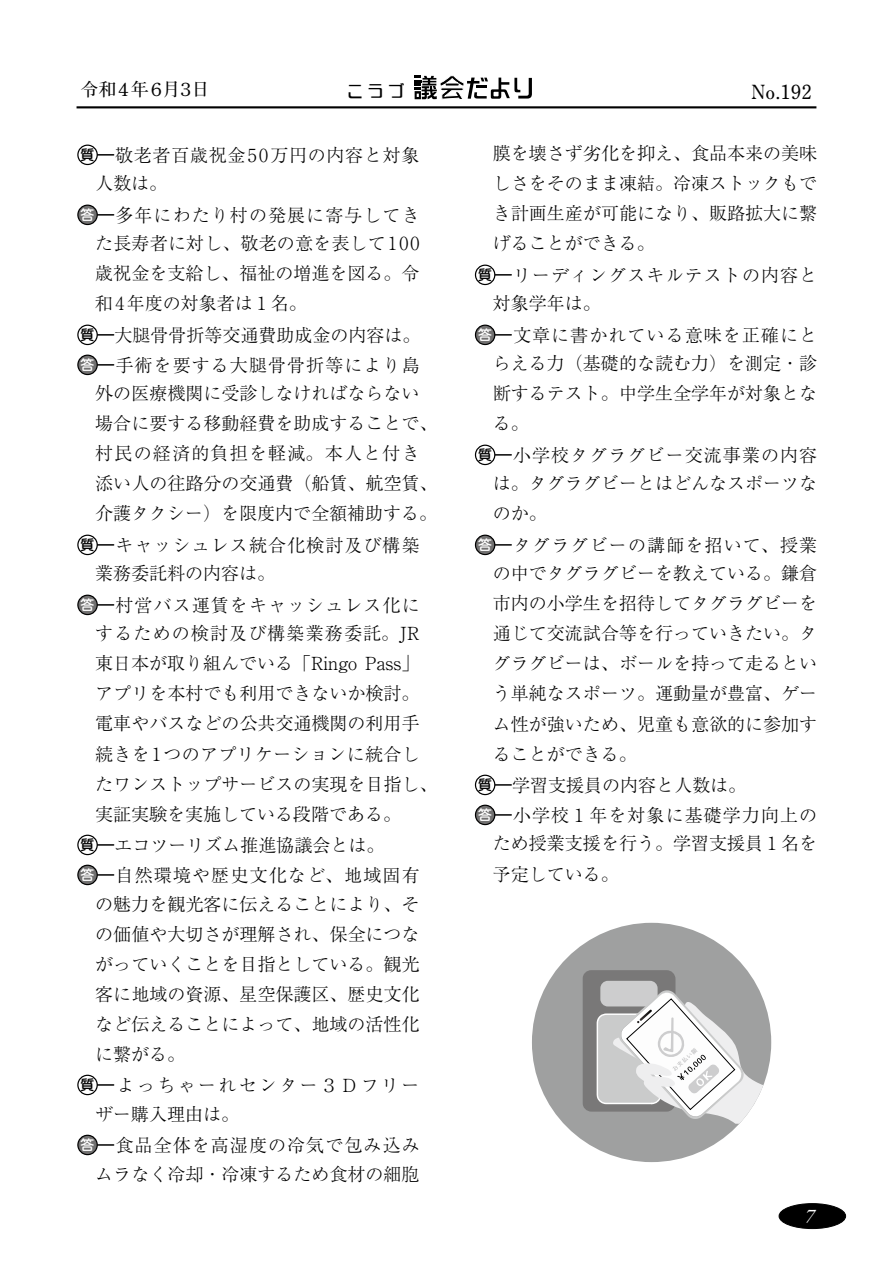
<style>
.page{position:relative;width:893px;height:1263px;background:#fff}
.page>*{position:absolute;margin:0;border:0;box-sizing:border-box;transform-origin:0 0}
.t1{font:700 19.5px "Futo Min A101 Pro";color:#000}
.t2{font:italic 19.5px "Garamond Premr Pro";color:#fff}
.t3{font:300 18px "Ryumin Pro";color:#000}
.t4{font:300 18px/31.2px "Ryumin Pro";letter-spacing:.06em;color:#000}
.t5{font:300 18px "Ryumin Pro";letter-spacing:.065em;color:#000}
.t6{font:300 18px/28.8px "Ryumin Pro";letter-spacing:.03em;color:#000;text-align:right}
.t7{font:300 18px/28.8px "Ryumin Pro";letter-spacing:.13em;color:#000}
.t8{font:300 18px/28.8px "Ryumin Pro";letter-spacing:.04em;color:#000}
.t9{font:300 18px "Ryumin Pro";letter-spacing:.02em;color:#000}
.t10{font:300 18px "Ryumin Pro";letter-spacing:.07em;color:#000}
.t11{font:700 18px "Futo Min A101 Pro";letter-spacing:-.11em;color:#000}
.t12{font:16.5px "DF So Gei W5 WING RKSJ H";color:#000}
.t13{font:500 13.8px "UD Shin M Go Pro";color:#000}
.s1{font-family:"UD Shin M Go Pro";font-weight:500;font-size:13.8px}
.s2{font-family:"UD Shin M Go Pro";font-weight:500;font-size:13.8px;color:#fff}
</style>
<div class="page">
<hr style="left:77px;top:106px;width:739px;height:2px;background:#000">
<div style="left:779px;top:1203px;width:67px;height:25px;background:#000;border-radius:50%"></div>
<div style="left:779px;top:1203px;width:67px;height:26px;border:1px solid #000;border-radius:50%"></div>
<svg style="left:414px;top:75px;width:118px;height:25px"></svg>
<svg style="left:98px;top:154px;width:16px;height:2px"></svg>
<div style="left:77px;top:145px;width:21px;height:20px;border:1px solid #000;border-radius:50%"></div>
<svg style="left:98px;top:214px;width:16px;height:2px"></svg>
<div style="left:78px;top:205px;width:19px;height:19px;background:#727171;border-radius:50%"></div>
<div style="left:77px;top:205px;width:21px;height:20px;border:1px solid #000;border-radius:50%"></div>
<svg style="left:98px;top:334px;width:16px;height:2px"></svg>
<div style="left:77px;top:325px;width:21px;height:20px;border:1px solid #000;border-radius:50%"></div>
<svg style="left:98px;top:364px;width:16px;height:2px"></svg>
<div style="left:78px;top:355px;width:19px;height:19px;background:#727171;border-radius:50%"></div>
<div style="left:77px;top:355px;width:21px;height:20px;border:1px solid #000;border-radius:50%"></div>
<svg style="left:98px;top:544px;width:16px;height:2px"></svg>
<div style="left:77px;top:535px;width:21px;height:20px;border:1px solid #000;border-radius:50%"></div>
<svg style="left:98px;top:604px;width:16px;height:2px"></svg>
<div style="left:78px;top:595px;width:19px;height:19px;background:#727171;border-radius:50%"></div>
<div style="left:77px;top:595px;width:21px;height:20px;border:1px solid #000;border-radius:50%"></div>
<svg style="left:98px;top:844px;width:16px;height:2px"></svg>
<div style="left:77px;top:835px;width:21px;height:20px;border:1px solid #000;border-radius:50%"></div>
<svg style="left:98px;top:874px;width:16px;height:2px"></svg>
<div style="left:78px;top:865px;width:19px;height:19px;background:#727171;border-radius:50%"></div>
<div style="left:77px;top:865px;width:21px;height:20px;border:1px solid #000;border-radius:50%"></div>
<svg style="left:98px;top:1084px;width:16px;height:2px"></svg>
<div style="left:77px;top:1075px;width:21px;height:20px;border:1px solid #000;border-radius:50%"></div>
<svg style="left:98px;top:1144px;width:16px;height:2px"></svg>
<div style="left:78px;top:1135px;width:19px;height:19px;background:#727171;border-radius:50%"></div>
<div style="left:77px;top:1135px;width:21px;height:20px;border:1px solid #000;border-radius:50%"></div>
<svg style="left:495px;top:274px;width:16px;height:2px"></svg>
<div style="left:475px;top:265px;width:20px;height:20px;border:1px solid #000;border-radius:50%"></div>
<svg style="left:495px;top:334px;width:16px;height:2px"></svg>
<div style="left:475px;top:325px;width:20px;height:19px;background:#727171;border-radius:50%"></div>
<div style="left:475px;top:325px;width:20px;height:20px;border:1px solid #000;border-radius:50%"></div>
<svg style="left:495px;top:454px;width:16px;height:2px"></svg>
<div style="left:475px;top:445px;width:20px;height:20px;border:1px solid #000;border-radius:50%"></div>
<svg style="left:495px;top:544px;width:16px;height:2px"></svg>
<div style="left:475px;top:535px;width:20px;height:19px;background:#727171;border-radius:50%"></div>
<div style="left:475px;top:535px;width:20px;height:20px;border:1px solid #000;border-radius:50%"></div>
<svg style="left:495px;top:784px;width:16px;height:2px"></svg>
<div style="left:475px;top:775px;width:20px;height:20px;border:1px solid #000;border-radius:50%"></div>
<svg style="left:495px;top:814px;width:16px;height:2px"></svg>
<div style="left:475px;top:805px;width:20px;height:19px;background:#727171;border-radius:50%"></div>
<div style="left:475px;top:805px;width:20px;height:20px;border:1px solid #000;border-radius:50%"></div>
<div style="left:532px;top:923px;width:239px;height:239px;background:#9fa0a0;border-radius:50%"></div>
<div style="left:582px;top:970px;width:93px;height:141px;background:#797878;border-radius:9px"></div>
<div style="left:600px;top:981px;width:58px;height:25px;background:#cdcdce;border-radius:7px"></div>
<svg style="left:597px;top:989px;width:173px;height:135px"></svg>
<p class="t11" style="left:80px;top:76px;width:131px">令和４年６月３日</p>
<p class="t12" style="left:348px;top:83px;width:58px">こうづ</p>
<p class="t1" style="left:751px;top:76px;width:62px">No.192</p>
<p class="t8" style="left:95px;top:139px;width:326px;text-indent:-15px"><span class="s1">質</span> 敬老者百歳祝金50万円の内容と対象人数は。</p>
<p class="t4" style="left:80px;top:198px;width:341px"><span class="s2">答</span> 多年にわたり村の発展に寄与してき</p>
<p class="t3" style="left:95px;top:230px;width:326px">た長寿者に対し、敬老の意を表して100</p>
<p class="t3" style="left:95px;top:260px;width:326px">歳祝金を支給し、福祉の増進を図る。令</p>
<p class="t3" style="left:95px;top:290px;width:213px">和4年度の対象者は１名。</p>
<p class="t3" style="left:80px;top:321px;width:341px"><span class="s1">質</span> 大腿骨骨折等交通費助成金の内容は。</p>
<p class="t4" style="left:80px;top:348px;width:341px"><span class="s2">答</span> 手術を要する大腿骨骨折等により島</p>
<p class="t3" style="left:95px;top:380px;width:326px">外の医療機関に受診しなければならない</p>
<p class="t3" style="left:95px;top:410px;width:344px">場合に要する移動経費を助成することで、</p>
<p class="t10" style="left:95px;top:440px;width:326px">村民の経済的負担を軽減。本人と付き</p>
<p class="t3" style="left:95px;top:470px;width:344px">添い人の往路分の交通費（船賃、航空賃、</p>
<p class="t3" style="left:95px;top:500px;width:343px">介護タクシー）を限度内で全額補助する。</p>
<p class="t4" style="left:80px;top:528px;width:341px"><span class="s1">質</span> キャッシュレス統合化検討及び構築</p>
<p class="t4" style="left:80px;top:557px;width:341px;text-indent:15px">業務委託料の内容は。<br><span class="s2">答</span> 村営バス運賃をキャッシュレス化に</p>
<p class="t5" style="left:95px;top:620px;width:326px">するための検討及び構築業務委託。JR</p>
<p class="t3" style="left:95px;top:650px;width:326px">東日本が取り組んでいる「Ringo Pass」</p>
<p class="t3" style="left:95px;top:680px;width:326px">アプリを本村でも利用できないか検討。</p>
<p class="t3" style="left:95px;top:710px;width:326px">電車やバスなどの公共交通機関の利用手</p>
<p class="t9" style="left:95px;top:740px;width:326px">続きを1つのアプリケーションに統合し</p>
<p class="t3" style="left:95px;top:770px;width:344px">たワンストップサービスの実現を目指し、</p>
<p class="t3" style="left:95px;top:800px;width:307px">実証実験を実施している段階である。</p>
<p class="t3" style="left:80px;top:831px;width:305px"><span class="s1">質</span> エコツーリズム推進協議会とは。</p>
<p class="t5" style="left:80px;top:861px;width:341px"><span class="s2">答</span> 自然環境や歴史文化など、地域固有</p>
<p class="t3" style="left:95px;top:890px;width:326px">の魅力を観光客に伝えることにより、そ</p>
<p class="t3" style="left:95px;top:920px;width:326px">の価値や大切さが理解され、保全につな</p>
<p class="t3" style="left:95px;top:950px;width:326px">がっていくことを目指としている。観光</p>
<p class="t3" style="left:95px;top:980px;width:326px">客に地域の資源、星空保護区、歴史文化</p>
<p class="t3" style="left:95px;top:1010px;width:326px">など伝えることによって、地域の活性化</p>
<p class="t3" style="left:95px;top:1040px;width:91px">に繋がる。</p>
<p class="t13" style="left:80px;top:1074px;width:15px">質</p>
<p class="t7" style="left:95px;top:1069px;width:326px;text-indent:21px">よっちゃーれセンター３Ｄフリーザー購入理由は。</p>
<p class="t6" style="left:80px;top:1129px;width:341px"><span class="s2">答</span> 食品全体を高湿度の冷気で包み込みムラなく冷却・冷凍するため食材の細胞</p>
<p class="t3" style="left:493px;top:139px;width:326px">膜を壊さず劣化を抑え、食品本来の美味</p>
<p class="t3" style="left:493px;top:170px;width:326px">しさをそのまま凍結。冷凍ストックもで</p>
<p class="t3" style="left:493px;top:200px;width:326px">き計画生産が可能になり、販路拡大に繋</p>
<p class="t3" style="left:493px;top:230px;width:163px">げることができる。</p>
<p class="t4" style="left:478px;top:258px;width:341px"><span class="s1">質</span> リーディングスキルテストの内容と</p>
<p class="t4" style="left:478px;top:287px;width:341px;text-indent:15px">対象学年は。<br><span class="s2">答</span> 文章に書かれている意味を正確にと</p>
<p class="t3" style="left:493px;top:350px;width:326px">らえる力（基礎的な読む力）を測定・診</p>
<p class="t3" style="left:493px;top:380px;width:326px">断するテスト。中学生全学年が対象とな</p>
<p class="t3" style="left:493px;top:410px;width:37px">る。</p>
<p class="t4" style="left:478px;top:438px;width:341px"><span class="s1">質</span> 小学校タグラグビー交流事業の内容</p>
<p class="t3" style="left:493px;top:470px;width:326px">は。タグラグビーとはどんなスポーツな</p>
<p class="t3" style="left:493px;top:500px;width:55px">のか。</p>
<p class="t5" style="left:478px;top:531px;width:341px"><span class="s2">答</span> タグラグビーの講師を招いて、授業</p>
<p class="t3" style="left:493px;top:560px;width:326px">の中でタグラグビーを教えている。鎌倉</p>
<p class="t3" style="left:493px;top:590px;width:326px">市内の小学生を招待してタグラグビーを</p>
<p class="t3" style="left:493px;top:620px;width:326px">通じて交流試合等を行っていきたい。タ</p>
<p class="t3" style="left:493px;top:650px;width:326px">グラグビーは、ボールを持って走るとい</p>
<p class="t3" style="left:493px;top:680px;width:326px">う単純なスポーツ。運動量が豊富、ゲー</p>
<p class="t3" style="left:493px;top:710px;width:326px">ム性が強いため、児童も意欲的に参加す</p>
<p class="t3" style="left:493px;top:740px;width:145px">ることができる。</p>
<p class="t3" style="left:478px;top:771px;width:269px"><span class="s1">質</span> 学習支援員の内容と人数は。</p>
<p class="t4" style="left:478px;top:798px;width:341px"><span class="s2">答</span> 小学校１年を対象に基礎学力向上の</p>
<p class="t3" style="left:493px;top:830px;width:326px">ため授業支援を行う。学習支援員１名を</p>
<p class="t3" style="left:493px;top:860px;width:127px">予定している。</p>
<p class="t2" style="left:805px;top:1204px;width:11px">7</p>
</div>
